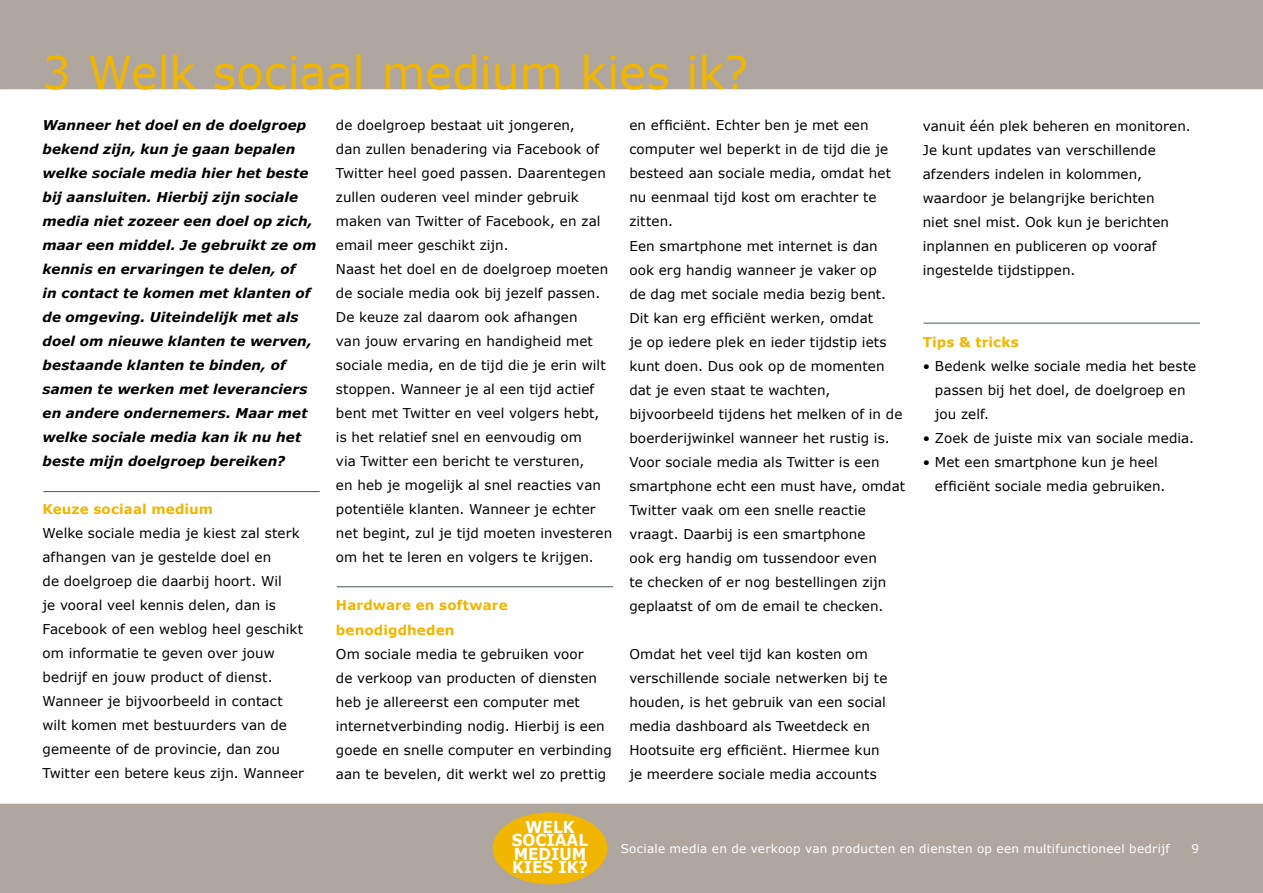
<style>
.page{position:relative;width:1263px;height:893px;background:#fff}
.page>*{position:absolute;margin:0;border:0;box-sizing:border-box;transform-origin:0 0}
.t1{font:45px "Verdana";letter-spacing:-.01em;color:#f0b600}
.t2{font:700 16.5px/13.5px "Verdana";color:#fff;text-align:center;scale:.92 1}
.t3{font:13.5px/24px "Verdana";letter-spacing:.005em;color:#000}
.t4{font:italic 700 13.5px/24px "Verdana";letter-spacing:.005em;color:#000}
.t5{font:700 13.5px/24px "Verdana";letter-spacing:.01em;color:#f0b600}
.t6{font:12px "Verdana";letter-spacing:.025em;color:#fff}
</style>
<div class="page">
<div style="left:0;top:804px;width:1263px;height:89px;background:#afa6a0"></div>
<div style="left:0;top:0;width:1263px;height:89px;background:#afa6a0"></div>
<hr style="left:43px;top:491px;width:277px;height:1px;background:#4c565c">
<hr style="left:337px;top:586px;width:276px;height:1px;background:#4c565c">
<hr style="left:924px;top:323px;width:276px;height:1px;background:#4c565c">
<div style="left:493px;top:812px;width:114px;height:72px;background:#f0b600;border-radius:50%"></div>
<h1 class="t1" style="left:43px;top:42px;width:708px">3 Welk sociaal medium kies ik?</h1>
<p class="t4" style="left:43px;top:113px;width:275px">Wanneer het doel en de doelgroep bekend zijn, kun je gaan bepalen welke sociale media hier het beste bij aansluiten. Hierbij zijn sociale media niet zozeer een doel op zich, maar een middel. Je gebruikt ze om kennis en ervaringen te delen, of<br>in contact te komen met klanten of de omgeving. Uiteindelijk met als doel om nieuwe klanten te werven, bestaande klanten te binden, of samen te werken met leveranciers en andere ondernemers. Maar met welke sociale media kan ik nu het beste mijn doelgroep bereiken?</p>
<p class="t5" style="left:43px;top:497px;width:172px">Keuze sociaal medium</p>
<p class="t3" style="left:43px;top:521px;width:263px">Welke sociale media je kiest zal sterk afhangen van je gestelde doel en<br>de doelgroep die daarbij hoort. Wil<br>je vooral veel kennis delen, dan is Facebook of een weblog heel geschikt om informatie te geven over jouw bedrijf en jouw product of dienst.<br>Wanneer je bijvoorbeeld in contact wilt komen met bestuurders van de gemeente of de provincie, dan zou Twitter een betere keus zijn. Wanneer</p>
<p class="t3" style="left:336px;top:113px;width:278px">de doelgroep bestaat uit jongeren,<br>dan zullen benadering via Facebook of Twitter heel goed passen. Daarentegen zullen ouderen veel minder gebruik maken van Twitter of Facebook, en zal email meer geschikt zijn.<br>Naast het doel en de doelgroep moeten de sociale media ook bij jezelf passen.<br>De keuze zal daarom ook afhangen<br>van jouw ervaring en handigheid met sociale media, en de tijd die je erin wilt stoppen. Wanneer je al een tijd actief bent met Twitter en veel volgers hebt, is het relatief snel en eenvoudig om<br>via Twitter een bericht te versturen,<br>en heb je mogelijk al snel reacties van potentiële klanten. Wanneer je echter net begint, zul je tijd moeten investeren om het te leren en volgers te krijgen.</p>
<p class="t5" style="left:336px;top:593px;width:173px">Hardware en software benodigdheden</p>
<p class="t3" style="left:336px;top:641px;width:277px">Om sociale media te gebruiken voor<br>de verkoop van producten of diensten heb je allereerst een computer met internetverbinding nodig. Hierbij is een goede en snelle computer en verbinding aan te bevelen, dit werkt wel zo prettig</p>
<p class="t3" style="left:629px;top:113px;width:277px">en efficiënt. Echter ben je met een computer wel beperkt in de tijd die je besteed aan sociale media, omdat het nu eenmaal tijd kost om erachter te zitten.<br>Een smartphone met internet is dan ook erg handig wanneer je vaker op<br>de dag met sociale media bezig bent.<br>Dit kan erg efficiënt werken, omdat<br>je op iedere plek en ieder tijdstip iets kunt doen. Dus ook op de momenten dat je even staat te wachten, bijvoorbeeld tijdens het melken of in de boerderijwinkel wanneer het rustig is.<br>Voor sociale media als Twitter is een smartphone echt een must have, omdat Twitter vaak om een snelle reactie vraagt. Daarbij is een smartphone<br>ook erg handig om tussendoor even<br>te checken of er nog bestellingen zijn geplaatst of om de email te checken.</p>
<p class="t3" style="left:629px;top:641px;width:260px">Omdat het veel tijd kan kosten om verschillende sociale netwerken bij te houden, is het gebruik van een social media dashboard als Tweetdeck en Hootsuite erg efficiënt. Hiermee kun je meerdere sociale media accounts</p>
<p class="t3" style="left:923px;top:113px;width:269px">vanuit één plek beheren en monitoren.<br>Je kunt updates van verschillende afzenders indelen in kolommen, waardoor je belangrijke berichten<br>niet snel mist. Ook kun je berichten inplannen en publiceren op vooraf ingestelde tijdstippen.</p>
<p class="t5" style="left:923px;top:329px;width:98px">Tips &amp; tricks</p>
<p class="t3" style="left:935px;top:354px;width:263px;text-indent:-12px">• Bedenk welke sociale media het beste passen bij het doel, de doelgroep en jou zelf.</p>
<p class="t3" style="left:923px;top:426px;width:273px">• Zoek de juiste mix van sociale media.</p>
<p class="t3" style="left:935px;top:450px;width:232px;text-indent:-12px">• Met een smartphone kun je heel efficiënt sociale media gebruiken.</p>
<p class="t2" style="left:512px;top:820px;width:84px">WELK<br>SOCIAAL<br>MEDIUM<br>KIES IK?</p>
<p class="t6" style="left:621px;top:840px;width:550px">Sociale media en de verkoop van producten en diensten op een multifunctioneel bedrijf</p>
<p class="t6" style="left:1191px;top:840px;width:9px">9</p>
</div>
